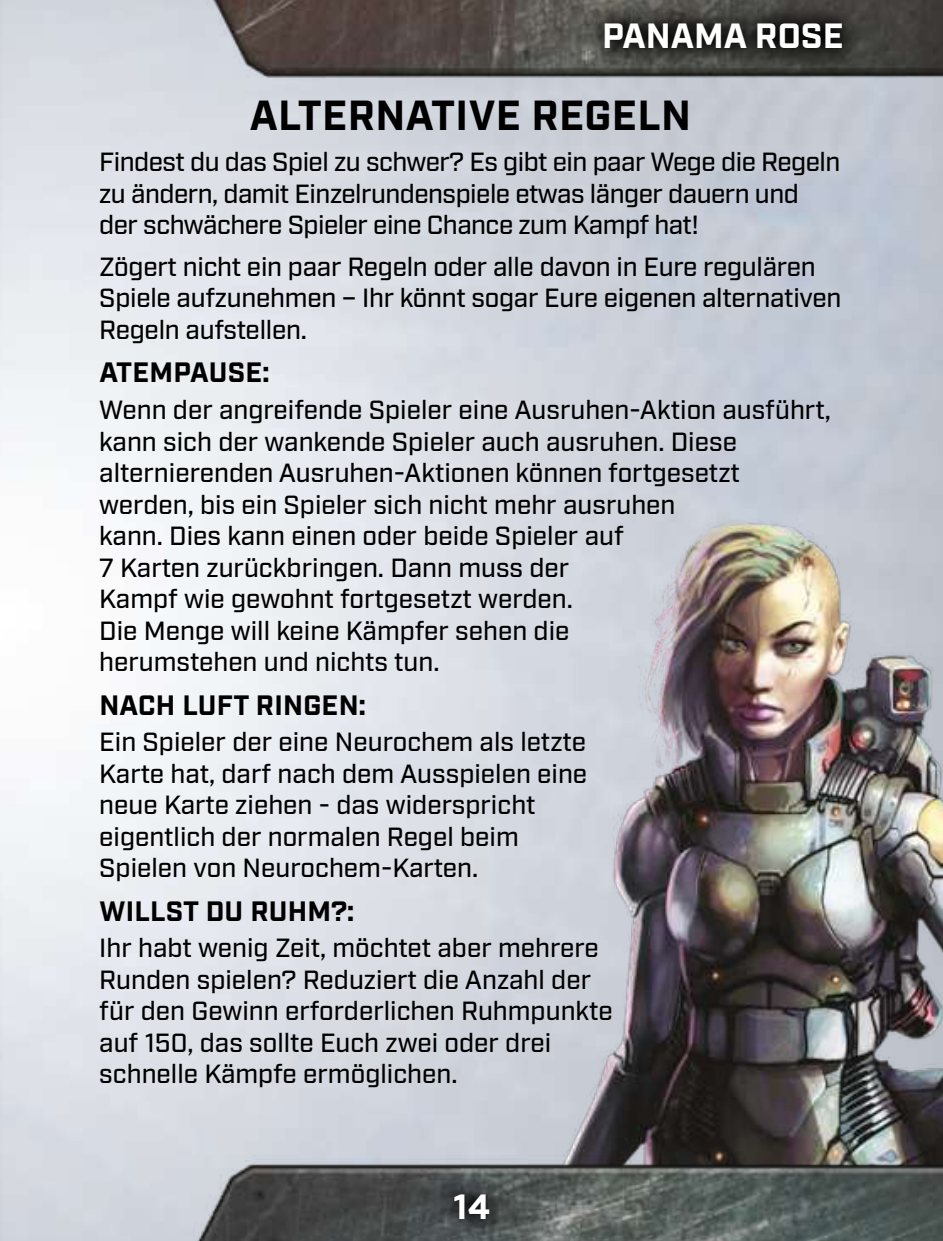
<style>
.page{position:relative;width:943px;height:1241px;background:#fff}
.page>*{position:absolute;margin:0;border:0;box-sizing:border-box;transform-origin:0 0}
.t1{font:700 42px "Industry";letter-spacing:.01em;color:#000}
.t2{font:700 35px "Industry";color:#fff}
.t3{font:700 28px "Industry";letter-spacing:.01em;color:#000}
.t4{font:500 26.25px/31.5px "Industry";color:#000}
.t5{font:500 26.25px/31.5px "Industry";letter-spacing:-.02em;color:#000}
</style>
<div class="page">
<img style="left:0;top:0;width:943px;height:1240px">
<svg style="left:0;top:711px;width:9px;height:397px"></svg>
<img style="left:543px;top:480px;width:399px;height:690px">
<svg style="left:434px;top:1172px;width:75px;height:66px;background:#434848"></svg>
<svg style="left:583px;top:1px;width:280px;height:68px;background:#373733"></svg>
<h2 class="t2" style="left:602px;top:17px;width:243px">PANAMA ROSE</h2>
<h1 class="t1" style="left:250px;top:92px;width:443px">ALTERNATIVE REGELN</h1>
<p class="t5" style="left:99px;top:148px;width:742px">Findest du das Spiel zu schwer? Es gibt ein paar Wege die Regeln zu ändern, damit Einzelrundenspiele etwas länger dauern und der schwächere Spieler eine Chance zum Kampf hat!</p>
<p class="t4" style="left:99px;top:252px;width:743px">Zögert nicht ein paar Regeln oder alle davon in Eure regulären<br>Spiele aufzunehmen – Ihr könnt sogar Eure eigenen alternativen<br>Regeln aufstellen.</p>
<p class="t3" style="left:99px;top:357px;width:171px">ATEMPAUSE:</p>
<p class="t4" style="left:99px;top:395px;width:733px">Wenn der angreifende Spieler eine Ausruhen-Aktion ausführt, kann sich der wankende Spieler auch ausruhen. Diese alternierenden Ausruhen-Aktionen können fortgesetzt werden, bis ein Spieler sich nicht mehr ausruhen<br>kann. Dies kann einen oder beide Spieler auf<br>7 Karten zurückbringen. Dann muss der<br>Kampf wie gewohnt fortgesetzt werden.<br>Die Menge will keine Kämpfer sehen die<br>herumstehen und nichts tun.</p>
<p class="t3" style="left:99px;top:689px;width:268px">NACH LUFT RINGEN:</p>
<p class="t4" style="left:99px;top:727px;width:489px">Ein Spieler der eine Neurochem als letzte Karte hat, darf nach dem Ausspielen eine neue Karte ziehen - das widerspricht eigentlich der normalen Regel beim Spielen von Neurochem-Karten.</p>
<p class="t3" style="left:99px;top:895px;width:256px">WILLST DU RUHM?:</p>
<p class="t4" style="left:99px;top:933px;width:515px">Ihr habt wenig Zeit, möchtet aber mehrere Runden spielen? Reduziert die Anzahl der für den Gewinn erforderlichen Ruhmpunkte auf 150, das sollte Euch zwei oder drei schnelle Kämpfe ermöglichen.</p>
<h2 class="t2" style="left:453px;top:1186px;width:38px">14</h2>
</div>
